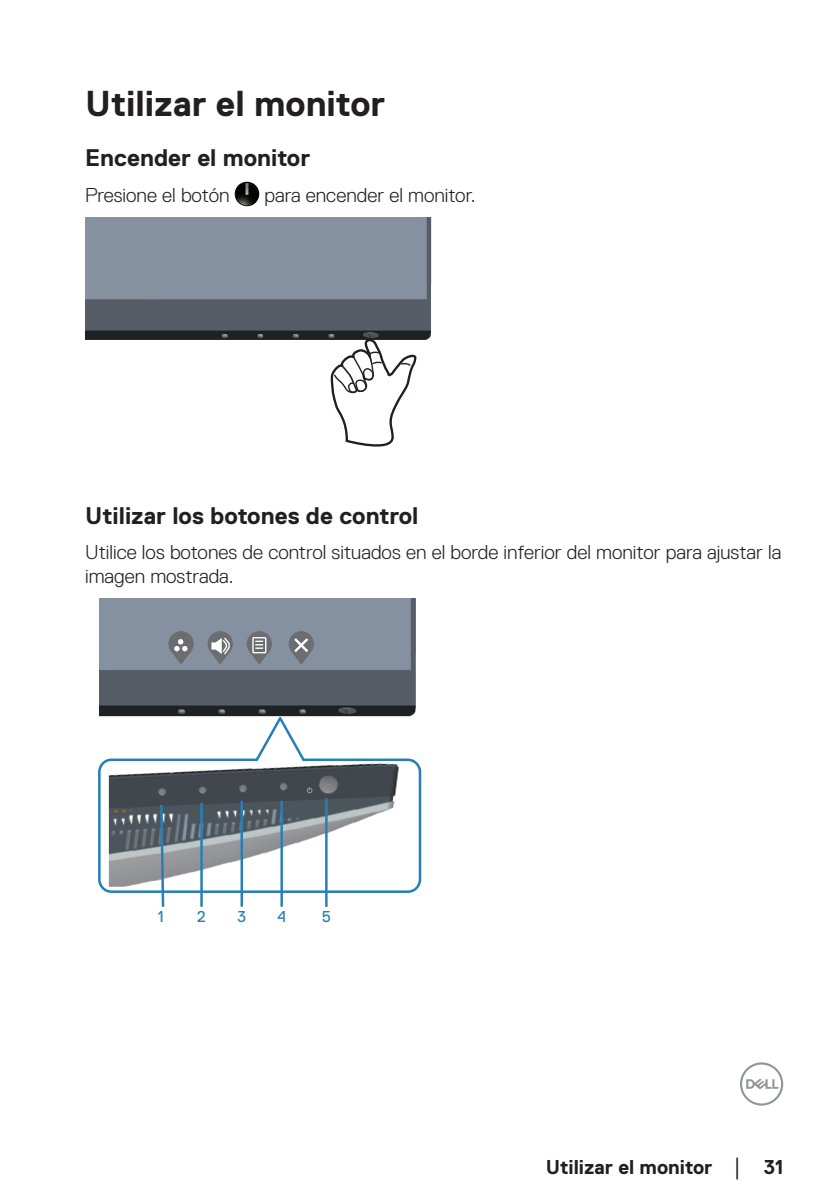
<style>
.page{position:relative;width:840px;height:1191px;background:#fff}
.page>*{position:absolute;margin:0;border:0;box-sizing:border-box;transform-origin:0 0}
.Head1{font:700 36px "Dell Replica";color:#231f20}
.Head2{font:700 24px "Dell Replica";color:#231f20}
.text{font:300 20px/24px "Dell Replica";color:#231f20}
.t1{font:700 20px "Dell Replica";color:#231f20}
.t2{font:15.8px "Dell Replica";color:#267fb9}
.s1{font-family:"Arial";font-weight:400;font-size:18px}
</style>
<div class="page">
<svg style="left:740px;top:1062px;width:42px;height:43px"></svg>
<img style="left:234px;top:182px;width:25px;height:24px;border-radius:12px">
<img style="left:85px;top:217px;width:347px;height:123px">
<svg style="left:329px;top:339px;width:88px;height:108px"></svg>
<svg style="left:98px;top:719px;width:324px;height:175px"></svg>
<img style="left:109px;top:761px;width:292px;height:125px">
<svg style="left:307px;top:787px;width:5px;height:6px"></svg>
<hr style="left:200px;top:803px;width:3px;height:103px;background:#267fb9">
<hr style="left:240px;top:800px;width:3px;height:106px;background:#267fb9">
<hr style="left:280px;top:800px;width:3px;height:106px;background:#267fb9">
<svg style="left:159px;top:802px;width:6px;height:105px"></svg>
<hr style="left:325px;top:798px;width:2px;height:109px;background:#267fb9">
<img style="left:99px;top:598px;width:317px;height:121px">
<div style="left:168px;top:631px;width:26px;height:25px;background:#6c6d70;border-radius:50%"></div>
<svg style="left:171px;top:639px;width:20px;height:26px"></svg>
<div style="left:288px;top:631px;width:26px;height:25px;background:#6c6d70;border-radius:50%"></div>
<svg style="left:291px;top:635px;width:20px;height:30px"></svg>
<div style="left:246px;top:631px;width:26px;height:25px;background:#6c6d70;border-radius:50%"></div>
<div style="left:252px;top:637px;width:14px;height:16px;border:1px solid #fff"></div>
<svg style="left:249px;top:640px;width:20px;height:25px"></svg>
<div style="left:207px;top:631px;width:26px;height:25px;background:#6c6d70;border-radius:50%"></div>
<svg style="left:210px;top:637px;width:20px;height:28px"></svg>
<p class="Head1" style="left:85px;top:83px;width:301px">Utilizar el monitor</p>
<p class="Head2" style="left:85px;top:145px;width:226px">Encender el monitor</p>
<p class="text" style="left:85px;top:183px;width:146px">Presione el botón</p>
<p class="text" style="left:264px;top:183px;width:212px">para encender el monitor.</p>
<p class="Head2" style="left:85px;top:502px;width:334px">Utilizar los botones de control</p>
<p class="text" style="left:85px;top:540px;width:697px">Utilice los botones de control situados en el borde inferior del monitor para ajustar la imagen mostrada.</p>
<p class="t2" style="left:158px;top:907px;width:7px">1</p>
<p class="t2" style="left:197px;top:907px;width:10px">2</p>
<p class="t2" style="left:237px;top:907px;width:10px">3</p>
<p class="t2" style="left:277px;top:907px;width:10px">4</p>
<p class="t2" style="left:321px;top:907px;width:11px">5</p>
<p class="t1" style="left:545px;top:1156px;width:239px">Utilizar el monitor <span class="s1">│</span> 31</p>
</div>
